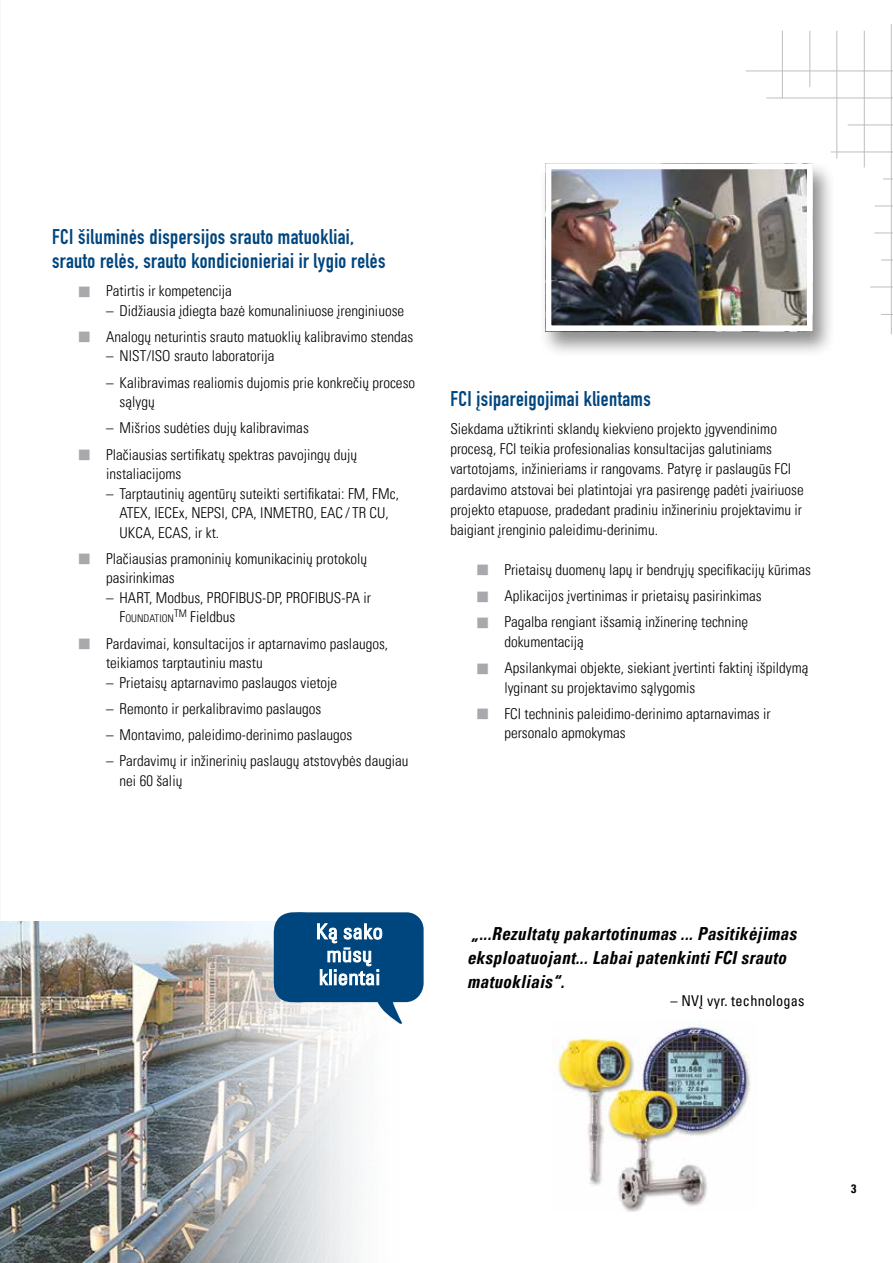
<style>
.page{position:relative;width:893px;height:1263px;background:#fff}
.page>*{position:absolute;margin:0;border:0;box-sizing:border-box;transform-origin:0 0}
.t1{font:700 21px/24px "DIN Condensed";letter-spacing:.02em;color:#00467e}
.t2{font:italic 700 condensed 18px/24px "Univers LT Pro";letter-spacing:.02em;color:#000;scale:.95 1}
.t3{font:300 condensed 15px/26.2px "Univers LT Pro";color:#000}
.t4{font:condensed 15px "Univers LT Pro";letter-spacing:.02em;color:#000;scale:.95 1}
.t5{font:700 condensed 12px "Univers LT Pro";color:#000}
.t6{font:300 condensed 10.5px "Univers LT Pro";letter-spacing:.005em;color:#000}
.s1{font-size:15px}
</style>
<div class="page">
<div style="left:539px;top:160px;width:296px;height:198px;background:#000;opacity:.45"></div>
<img style="left:552px;top:170px;width:254px;height:154px">
<div style="left:545px;top:163px;width:268px;height:168px;border:6px solid #fff"></div>
<img style="left:0;top:921px;width:359px;height:342px">
<svg style="left:274px;top:912px;width:150px;height:112px"></svg>
<img style="left:552px;top:1020px;width:199px;height:192px">
<hr style="left:837px;top:31px;width:1px;height:128px;background:#bcbec0">
<hr style="left:782px;top:31px;width:1px;height:67px;background:#bcbec0">
<hr style="left:864px;top:31px;width:1px;height:137px;background:#bcbec0">
<hr style="left:810px;top:31px;width:1px;height:56px;background:#bcbec0">
<hr style="left:891px;top:24px;width:1px;height:310px;background:#bcbec0">
<hr style="left:746px;top:71px;width:147px;height:1px;background:#bcbec0">
<hr style="left:766px;top:98px;width:127px;height:1px;background:#bcbec0">
<hr style="left:848px;top:125px;width:45px;height:1px;background:#bcbec0">
<hr style="left:831px;top:152px;width:62px;height:1px;background:#bcbec0">
<svg style="left:875px;top:206px;width:18px;height:1px"></svg>
<svg style="left:874px;top:233px;width:19px;height:1px"></svg>
<svg style="left:870px;top:287px;width:23px;height:1px"></svg>
<h1 class="t1" style="left:52px;top:225px;width:335px">FCI šiluminės dispersijos srauto matuokliai, srauto relės, srauto kondicionieriai ir lygio relės</h1>
<p class="t3" style="left:106px;top:277px;width:127px">Patirtis ir kompetencija</p>
<p class="t3" style="left:106px;top:296px;width:309px">– Didžiausia įdiegta bazė komunaliniuose įrenginiuose<br>Analogų neturintis srauto matuoklių kalibravimo stendas</p>
<p class="t3" style="left:106px;top:342px;width:170px">– NIST/ISO srauto laboratorija</p>
<p class="t3" style="left:120px;top:372px;width:297px;line-height:19.5px;text-indent:-13px">– Kalibravimas realiomis dujomis prie konkrečių proceso sąlygų</p>
<p class="t3" style="left:106px;top:414px;width:253px">– Mišrios sudėties dujų kalibravimas<br>Plačiausias sertifikatų spektras pavojingų dujų</p>
<p class="t3" style="left:106px;top:460px;width:77px">instaliacijoms</p>
<p class="t3" style="left:120px;top:483px;width:281px;line-height:19.5px;text-indent:-14px">– Tarptautinių agentūrų suteikti sertifikatai: FM, FMc,<br>ATEX, IECEx, NEPSI, CPA, INMETRO, EAC / TR CU,<br>UKCA, ECAS, ir kt.</p>
<p class="t3" style="left:106px;top:548px;width:263px;line-height:19.5px">Plačiausias pramoninių komunikacinių protokolų pasirinkimas</p>
<p class="t3" style="left:106px;top:584px;width:266px">– HART, Modbus, PROFIBUS-DP, PROFIBUS-PA ir</p>
<p class="t6" style="left:120px;top:611px;width:56px"><span class="s1">F</span>OUNDATION</p>
<p class="t3" style="left:106px;top:603px;width:284px;text-indent:68px"><sup>TM</sup> Fieldbus<br>Pardavimai, konsultacijos ir aptarnavimo paslaugos,</p>
<p class="t3" style="left:106px;top:649px;width:158px">teikiamos tarptautiniu mastu</p>
<p class="t3" style="left:106px;top:668px;width:233px">– Prietaisų aptarnavimo paslaugos vietoje</p>
<p class="t3" style="left:106px;top:695px;width:217px">– Remonto ir perkalibravimo paslaugos</p>
<p class="t3" style="left:106px;top:721px;width:248px">– Montavimo, paleidimo-derinimo paslaugos</p>
<p class="t3" style="left:120px;top:750px;width:290px;line-height:19.5px;text-indent:-13px">– Pardavimų ir inžinerinių paslaugų atstovybės daugiau nei 60 šalių</p>
<h1 class="t1" style="left:450px;top:386px;width:202px">FCI įsipareigojimai klientams</h1>
<p class="t3" style="left:450px;top:418px;width:355px;line-height:20.2px">Siekdama užtikrinti sklandų kiekvieno projekto įgyvendinimo procesą, FCI teikia profesionalias konsultacijas galutiniams vartotojams, inžinieriams ir rangovams. Patyrę ir paslaugūs FCI pardavimo atstovai bei platintojai yra pasirengę padėti įvairiuose projekto etapuose, pradedant pradiniu inžineriniu projektavimu ir baigiant įrenginio paleidimu-derinimu.</p>
<p class="t3" style="left:504px;top:556px;width:308px">Prietaisų duomenų lapų ir bendrųjų specifikacijų kūrimas<br>Aplikacijos įvertinimas ir prietaisų pasirinkimas<br>Pagalba rengiant išsamią inžinerinę techninę</p>
<p class="t3" style="left:504px;top:628px;width:306px">dokumentaciją<br>Apsilankymai objekte, siekiant įvertinti faktinį išpildymą</p>
<p class="t3" style="left:504px;top:673px;width:268px">lyginant su projektavimo sąlygomis<br>FCI techninis paleidimo-derinimo aptarnavimas ir</p>
<p class="t3" style="left:504px;top:719px;width:123px">personalo apmokymas</p>
<p class="t2" style="left:467px;top:921px;width:348px">„...Rezultatų pakartotinumas ... Pasitikėjimas eksploatuojant... Labai patenkinti FCI srauto matuokliais“.</p>
<p class="t4" style="left:671px;top:991px;width:143px">– NVĮ vyr. technologas</p>
<p class="t5" style="left:851px;top:1182px;width:7px">3</p>
</div>
